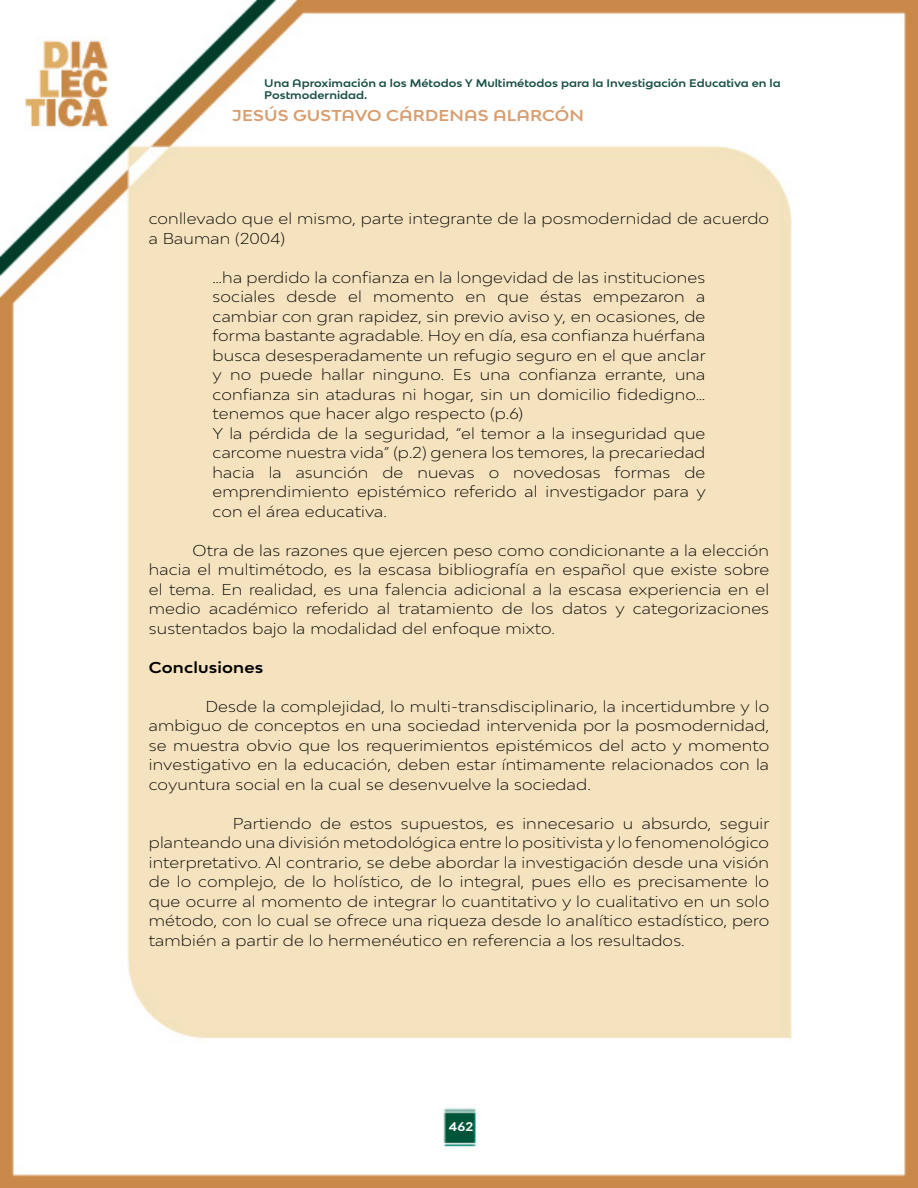
<style>
.page{position:relative;width:918px;height:1188px;background:#fff}
.page>*{position:absolute;margin:0;border:0;box-sizing:border-box;transform-origin:0 0}
.t1{font:300 expanded 15px/19.5px "Bw Modelica";letter-spacing:.01em;color:#000;text-align:justify}
.t2{font:700 expanded 15px "Bw Modelica SS01";letter-spacing:.01em;color:#d89e70}
.t3{font:700 expanded 15px "Bw Modelica SS01";letter-spacing:.01em;color:#000}
.t4{font:700 expanded 12px "Bw Modelica SS01";color:#fff}
.t5{font:700 expanded 10.5px/12.6px "Bw Modelica SS01";color:#184f46}
</style>
<div class="page">
<img style="left:0;top:0;width:918px;height:1188px">
<p class="t5" style="left:264px;top:76px;width:518px">Una Aproximación a los Métodos Y Multimétodos para la Investigación Educativa en la<br>Postmodernidad.</p>
<p class="t2" style="left:232px;top:105px;width:353px">JESÚS GUSTAVO CÁRDENAS ALARCÓN</p>
<p class="t1" style="left:149px;top:209px;width:622px">conllevado que el mismo, parte integrante de la posmodernidad de acuerdo a Bauman (2004)</p>
<p class="t1" style="left:213px;top:267px;width:495px;text-align:left">…ha perdido la confianza en la longevidad de las instituciones sociales desde el momento en que éstas empezaron a cambiar con gran rapidez, sin previo aviso y, en ocasiones, de forma bastante agradable. Hoy en día, esa confianza huérfana busca desesperadamente un refugio seguro en el que anclar y no puede hallar ninguno. Es una confianza errante, una confianza sin ataduras ni hogar, sin un domicilio fidedigno… tenemos que hacer algo respecto (p.6)<br>Y la pérdida de la seguridad, “el temor a la inseguridad que carcome nuestra vida” (p.2) genera los temores, la precariedad hacia la asunción de nuevas o novedosas formas de emprendimiento epistémico referido al investigador para y con el área educativa.</p>
<p class="t1" style="left:149px;top:540px;width:622px;text-indent:44px">Otra de las razones que ejercen peso como condicionante a la elección hacia el multimétodo, es la escasa bibliografía en español que existe sobre el tema. En realidad, es una falencia adicional a la escasa experiencia en el medio académico referido al tratamiento de los datos y categorizaciones sustentados bajo la modalidad del enfoque mixto.</p>
<p class="t3" style="left:149px;top:657px;width:116px">Conclusiones</p>
<p class="t1" style="left:149px;top:696px;width:622px;text-indent:57px">Desde la complejidad, lo multi-transdisciplinario, la incertidumbre y lo ambiguo de conceptos en una sociedad intervenida por la posmodernidad, se muestra obvio que los requerimientos epistémicos del acto y momento investigativo en la educación, deben estar íntimamente relacionados con la coyuntura social en la cual se desenvuelve la sociedad.</p>
<p class="t1" style="left:149px;top:813px;width:622px;text-indent:84px">Partiendo de estos supuestos, es innecesario u absurdo, seguir planteando una división metodológica entre lo positivista y lo fenomenológico interpretativo. Al contrario, se debe abordar la investigación desde una visión de lo complejo, de lo holístico, de lo integral, pues ello es precisamente lo que ocurre al momento de integrar lo cuantitativo y lo cualitativo en un solo método, con lo cual se ofrece una riqueza desde lo analítico estadístico, pero también a partir de lo hermenéutico en referencia a los resultados.</p>
<p class="t4" style="left:449px;top:1119px;width:26px">462</p>
</div>
